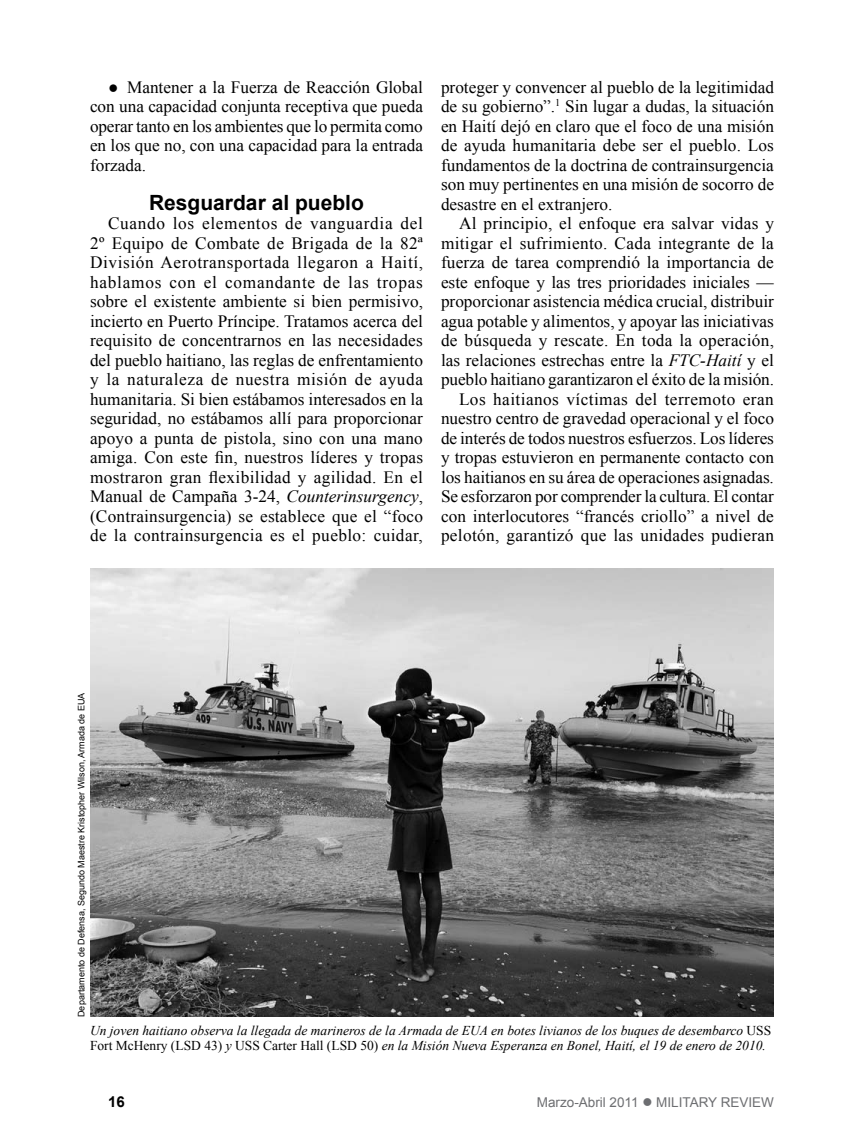
<style>
.page{position:relative;width:864px;height:1134px;background:#fff}
.page>*{position:absolute;margin:0;border:0;box-sizing:border-box;transform-origin:0 0}
.Subheads{font:700 21px "Arial";color:#000}
.Body_Text{font:17.25px/19.5px "Times New Roman";letter-spacing:.005em;color:#000;text-align:justify}
.Bulleted_Body_Text{font:17.25px/19.5px "Times New Roman";color:#000;text-align:justify}
.t1{font:700 15px "Arial";color:#000}
.Cutlines{font:italic 13.5px/14.2px "Times New Roman";color:#000}
.t2{font:13.5px "Arial";color:#6d6e71}
.Photocredits{font:9px "Arial";color:#000}
.s1{font-style:italic}
.s2{font-style:normal}
</style>
<div class="page">
<img style="left:90px;top:568px;width:684px;height:449px">
<p class="Bulleted_Body_Text" style="left:90px;top:77px;width:335px;text-indent:18px">● Mantener a la Fuerza de Reacción Global con una capacidad conjunta receptiva que pueda operar tanto en los ambientes que lo permita como en los que no, con una capacidad para la entrada forzada.</p>
<p class="Subheads" style="left:149px;top:189px;width:216px">Resguardar al pueblo</p>
<p class="Body_Text" style="left:90px;top:214px;width:335px;text-indent:18px">Cuando los elementos de vanguardia del 2º Equipo de Combate de Brigada de la 82ª División Aerotransportada llegaron a Haití, hablamos con el comandante de las tropas sobre el existente ambiente si bien permisivo, incierto en Puerto Príncipe. Tratamos acerca del requisito de concentrarnos en las necesidades del pueblo haitiano, las reglas de enfrentamiento y la naturaleza de nuestra misión de ayuda humanitaria. Si bien estábamos interesados en la seguridad, no estábamos allí para proporcionar apoyo a punta de pistola, sino con una mano amiga. Con este fin, nuestros líderes y tropas mostraron gran flexibilidad y agilidad. En el Manual de Campaña 3-24, <span class="s1">Counterinsurgency</span>, (Contrainsurgencia) se establece que el “foco de la contrainsurgencia es el pueblo: cuidar,</p>
<p class="Body_Text" style="left:441px;top:77px;width:335px">proteger y convencer al pueblo de la legitimidad de su gobierno”.<sup>1</sup> Sin lugar a dudas, la situación en Haití dejó en claro que el foco de una misión de ayuda humanitaria debe ser el pueblo. Los fundamentos de la doctrina de contrainsurgencia son muy pertinentes en una misión de socorro de desastre en el extranjero.</p>
<p class="Body_Text" style="left:441px;top:214px;width:335px;text-indent:18px">Al principio, el enfoque era salvar vidas y mitigar el sufrimiento. Cada integrante de la fuerza de tarea comprendió la importancia de este enfoque y las tres prioridades iniciales — proporcionar asistencia médica crucial, distribuir agua potable y alimentos, y apoyar las iniciativas de búsqueda y rescate. En toda la operación, las relaciones estrechas entre la <span class="s1">FTC-Haití</span> y el pueblo haitiano garantizaron el éxito de la misión.</p>
<p class="Body_Text" style="left:441px;top:389px;width:335px;text-indent:18px">Los haitianos víctimas del terremoto eran nuestro centro de gravedad operacional y el foco de interés de todos nuestros esfuerzos. Los líderes y tropas estuvieron en permanente contacto con los haitianos en su área de operaciones asignadas.<br>Se esforzaron por comprender la cultura. El contar con interlocutores “francés criollo” a nivel de pelotón, garantizó que las unidades pudieran</p>
<p class="Photocredits" style="left:75px;top:1017px;width:326px;rotate:-90deg">Departamento de Defensa, Segundo Maestre Kristopher Wilson, Armada de EUA</p>
<p class="Cutlines" style="left:90px;top:1023px;width:683px">Un joven haitiano observa la llegada de marineros de la Armada de EUA en botes livianos de los buques de desembarco <span class="s2">USS<br>Fort McHenry (LSD 43)</span> y <span class="s2">USS Carter Hall (LSD 50)</span> en la Misión Nueva Esperanza en Bonel, Haití, el 19 de enero de 2010.</p>
<p class="t1" style="left:108px;top:1092px;width:18px">16</p>
<p class="t2" style="left:537px;top:1093px;width:239px">Marzo-Abril 2011 ● MILITARY REVIEW</p>
</div>
